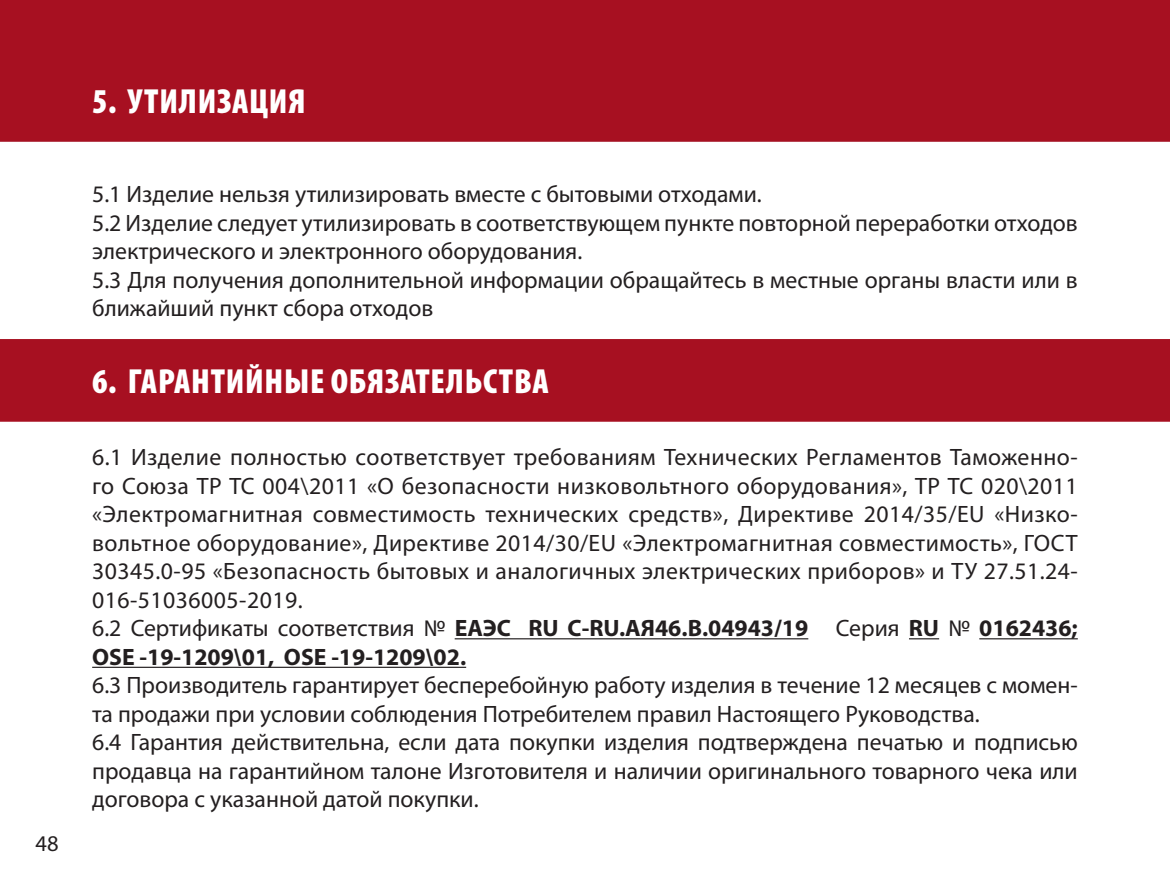
<style>
.page{position:relative;width:1170px;height:886px;background:#fff}
.page>*{position:absolute;margin:0;border:0;box-sizing:border-box;transform-origin:0 0}
.t1{font:900 condensed 35px "Myriad Pro";letter-spacing:.02em;color:#fff}
.t2{font:23.75px/28.5px "Myriad Pro";color:#231f20}
.t3{font:23.75px/28.5px "Myriad Pro";letter-spacing:.02em;color:#231f20}
.t4{font:22.5px "Myriad Pro";color:#231f20}
.s1{font-weight:700}
</style>
<div class="page">
<div style="left:0;top:0;width:1169px;height:142px;background:#a71021"></div>
<div style="left:0;top:339px;width:1169px;height:83px;background:#a71021"></div>
<hr style="left:454px;top:638px;width:354px;height:1px;background:#231f20">
<hr style="left:908px;top:638px;width:31px;height:1px;background:#231f20">
<hr style="left:979px;top:638px;width:98px;height:1px;background:#231f20">
<hr style="left:92px;top:667px;width:374px;height:1px;background:#231f20">
<p class="t4" style="left:35px;top:834px;width:25px">48</p>
<h1 class="t1" style="left:92px;top:89px;width:215px">5. УТИЛИЗАЦИЯ</h1>
<p class="t2" style="left:92px;top:182px;width:987px">5.1 Изделие нельзя утилизировать вместе с бытовыми отходами.<br>5.2 Изделие следует утилизировать в соответствующем пункте повторной переработки отходов электрического и электронного оборудования.<br>5.3 Для получения дополнительной информации обращайтесь в местные органы власти или в ближайший пункт сбора отходов</p>
<h1 class="t1" style="left:92px;top:369px;width:458px">6. ГАРАНТИЙНЫЕ ОБЯЗАТЕЛЬСТВА</h1>
<p class="t3" style="left:92px;top:445px;width:987px">6.1 Изделие полностью соответствует требованиям Технических Регламентов Таможенно&shy;го Союза ТР ТС 004\2011 «О безопасности низковольтного оборудования», ТР ТС 020\2011 «Электромагнитная совместимость технических средств», Директиве 2014/35/ЕU «Низко&shy;вольтное оборудование», Директиве 2014/30/ЕU «Электромагнитная совместимость», ГОСТ 30345.0-95 «Безопасность бытовых и аналогичных электрических приборов» и ТУ 27.51.24- 016-51036005-2019.<br>6.2 Сертификаты соответствия № <span class="s1">ЕАЭС RU C-RU.АЯ46.В.04943/19</span> Серия <span class="s1">RU</span> № <span class="s1">0162436; OSE -19-1209\01, OSE -19-1209\02.</span></p>
<p class="t2" style="left:92px;top:673px;width:987px">6.3 Производитель гарантирует бесперебойную работу изделия в течение 12 месяцев с момен&shy;та продажи при условии соблюдения Потребителем правил Настоящего Руководства.<br>6.4 Гарантия действительна, если дата покупки изделия подтверждена печатью и подписью продавца на гарантийном талоне Изготовителя и наличии оригинального товарного чека или договора с указанной датой покупки.</p>
</div>
